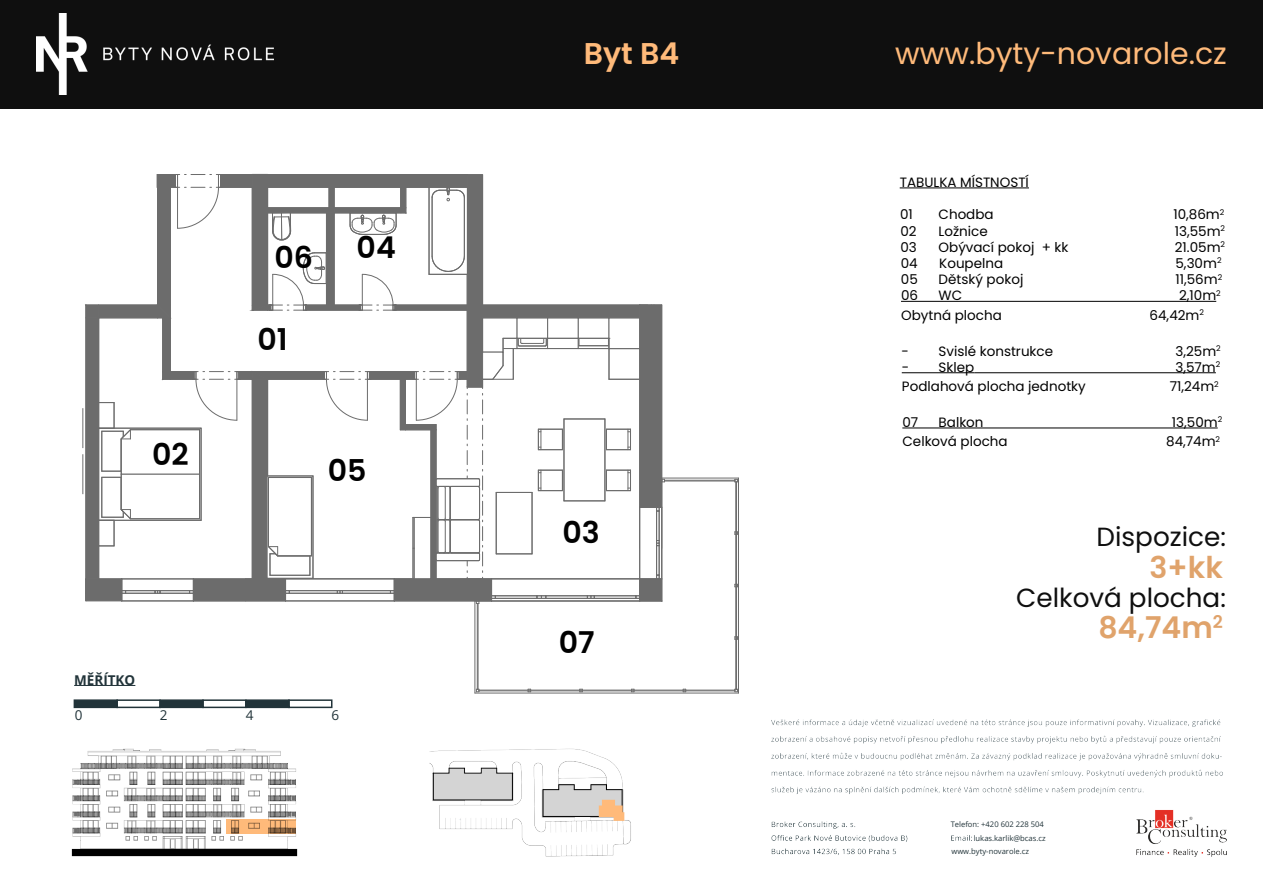
<style>
.page{position:relative;width:1263px;height:893px;background:#fff}
.page>*{position:absolute;margin:0;border:0;box-sizing:border-box;transform-origin:0 0}
.t1{font:30px "Poppins";color:#ffba7a}
.t2{font:600 30px "Poppins";color:#e0a36b}
.t3{font:600 30px "Poppins";color:#000}
.t4{font:600 30px "Poppins";color:#ffba7a}
.t5{font:600 30px "Poppins";color:#020202}
.t6{font:600 30px "Poppins";color:#050505}
.t7{font:26.25px "Poppins";color:#0f0f0f}
.t8{font:13.5px "Poppins";color:#000}
.t9{font:700 13.5px "Open Sans";color:#213339}
.t10{font:13.5px "Open Sans";color:#213339}
.t11{font:7.65px/14.1px "Open Sans";color:#213339;text-align:right}
</style>
<div class="page">
<img style="left:0;top:0;width:1263px;height:857px">
<svg style="left:226px;top:819px;width:70px;height:14px"></svg>
<svg style="left:599px;top:800px;width:25px;height:21px"></svg>
<img style="left:771px;top:719px;width:456px;height:137px">
<hr style="left:900px;top:188px;width:129px;height:1px;background:#000">
<hr style="left:901px;top:301px;width:315px;height:1px;background:#000">
<hr style="left:902px;top:372px;width:72px;height:1px;background:#000">
<hr style="left:974px;top:372px;width:242px;height:1px;background:#000">
<hr style="left:902px;top:428px;width:316px;height:1px;background:#000">
<hr style="left:74px;top:685px;width:61px;height:1px;background:#213339">
<div style="left:74px;top:699px;width:44px;height:9px;background:#213339;border:2px solid #213339"></div>
<div style="left:116px;top:699px;width:45px;height:9px;border:2px solid #213339"></div>
<div style="left:159px;top:699px;width:45px;height:9px;background:#213339;border:2px solid #213339"></div>
<div style="left:202px;top:699px;width:45px;height:9px;border:2px solid #213339"></div>
<div style="left:245px;top:699px;width:45px;height:9px;background:#213339;border:2px solid #213339"></div>
<div style="left:288px;top:699px;width:44px;height:9px;border:2px solid #213339"></div>
<h1 class="t3" style="left:274px;top:240px;width:40px">06</h1>
<h1 class="t3" style="left:357px;top:230px;width:41px">04</h1>
<h1 class="t5" style="left:152px;top:437px;width:38px">02</h1>
<h1 class="t6" style="left:257px;top:322px;width:32px">01</h1>
<h1 class="t3" style="left:328px;top:453px;width:40px">05</h1>
<p class="t9" style="left:74px;top:671px;width:63px">MĚŘÍTKO</p>
<p class="t10" style="left:75px;top:706px;width:9px">0</p>
<p class="t10" style="left:160px;top:706px;width:9px">2</p>
<p class="t10" style="left:246px;top:706px;width:9px">4</p>
<p class="t10" style="left:332px;top:706px;width:9px">6</p>
<h1 class="t4" style="left:584px;top:37px;width:97px">Byt B4</h1>
<h1 class="t1" style="left:895px;top:37px;width:333px">www.byty-novarole.cz</h1>
<h1 class="t5" style="left:562px;top:515px;width:39px">03</h1>
<h1 class="t3" style="left:559px;top:625px;width:37px">07</h1>
<p class="t8" style="left:900px;top:174px;width:131px">TABULKA MÍSTNOSTÍ</p>
<p class="t8" style="left:900px;top:207px;width:14px">01</p>
<p class="t8" style="left:939px;top:207px;width:57px">Chodba</p>
<p class="t8" style="left:1173px;top:207px;width:53px">10,86m<sup>2</sup></p>
<p class="t8" style="left:900px;top:223px;width:18px">02</p>
<p class="t8" style="left:939px;top:223px;width:51px">Ložnice</p>
<p class="t8" style="left:1175px;top:223px;width:52px">13,55m<sup>2</sup></p>
<p class="t8" style="left:900px;top:239px;width:18px">03</p>
<p class="t8" style="left:939px;top:239px;width:131px">Obývací pokoj + kk</p>
<p class="t8" style="left:1175px;top:239px;width:52px">21.05m<sup>2</sup></p>
<p class="t8" style="left:901px;top:255px;width:18px">04</p>
<p class="t8" style="left:939px;top:255px;width:65px">Koupelna</p>
<p class="t8" style="left:1175px;top:255px;width:48px">5,30m<sup>2</sup></p>
<p class="t8" style="left:901px;top:272px;width:18px">05</p>
<p class="t8" style="left:939px;top:272px;width:86px">Dětský pokoj</p>
<p class="t8" style="left:1175px;top:272px;width:48px">11,56m<sup>2</sup></p>
<p class="t8" style="left:901px;top:288px;width:19px">06</p>
<p class="t8" style="left:939px;top:288px;width:25px">WC</p>
<p class="t8" style="left:1179px;top:288px;width:43px">2,10m<sup>2</sup></p>
<p class="t8" style="left:901px;top:307px;width:102px">Obytná plocha</p>
<p class="t8" style="left:1149px;top:307px;width:56px">64,42m<sup>2</sup></p>
<p class="t8" style="left:902px;top:343px;width:153px">- Svislé konstrukce</p>
<p class="t8" style="left:1175px;top:343px;width:47px">3,25m<sup>2</sup></p>
<p class="t8" style="left:902px;top:359px;width:74px">- Sklep</p>
<p class="t8" style="left:1175px;top:359px;width:46px">3,57m<sup>2</sup></p>
<p class="t8" style="left:902px;top:379px;width:185px">Podlahová plocha jednotky</p>
<p class="t8" style="left:1170px;top:379px;width:51px">71,24m<sup>2</sup></p>
<p class="t8" style="left:902px;top:414px;width:17px">07</p>
<p class="t8" style="left:939px;top:414px;width:46px">Balkon</p>
<p class="t8" style="left:1172px;top:414px;width:52px">13,50m<sup>2</sup></p>
<p class="t8" style="left:902px;top:434px;width:107px">Celková plocha</p>
<p class="t8" style="left:1166px;top:434px;width:55px">84,74m<sup>2</sup></p>
<h2 class="t7" style="left:1096px;top:522px;width:131px">Dispozice:</h2>
<h1 class="t2" style="left:1150px;top:550px;width:75px">3+kk</h1>
<h2 class="t7" style="left:1016px;top:582px;width:211px">Celková plocha:</h2>
<h1 class="t2" style="left:1098px;top:610px;width:126px">84,74m<sup>2</sup></h1>
<p class="t11" style="left:951px;top:816px;width:97px">Telefon: +420 602 228 504 lukas.karlik@bcas.cz</p>
<p class="t11" style="left:951px;top:843px;width:79px">www.byty-novarole.cz</p>
</div>
